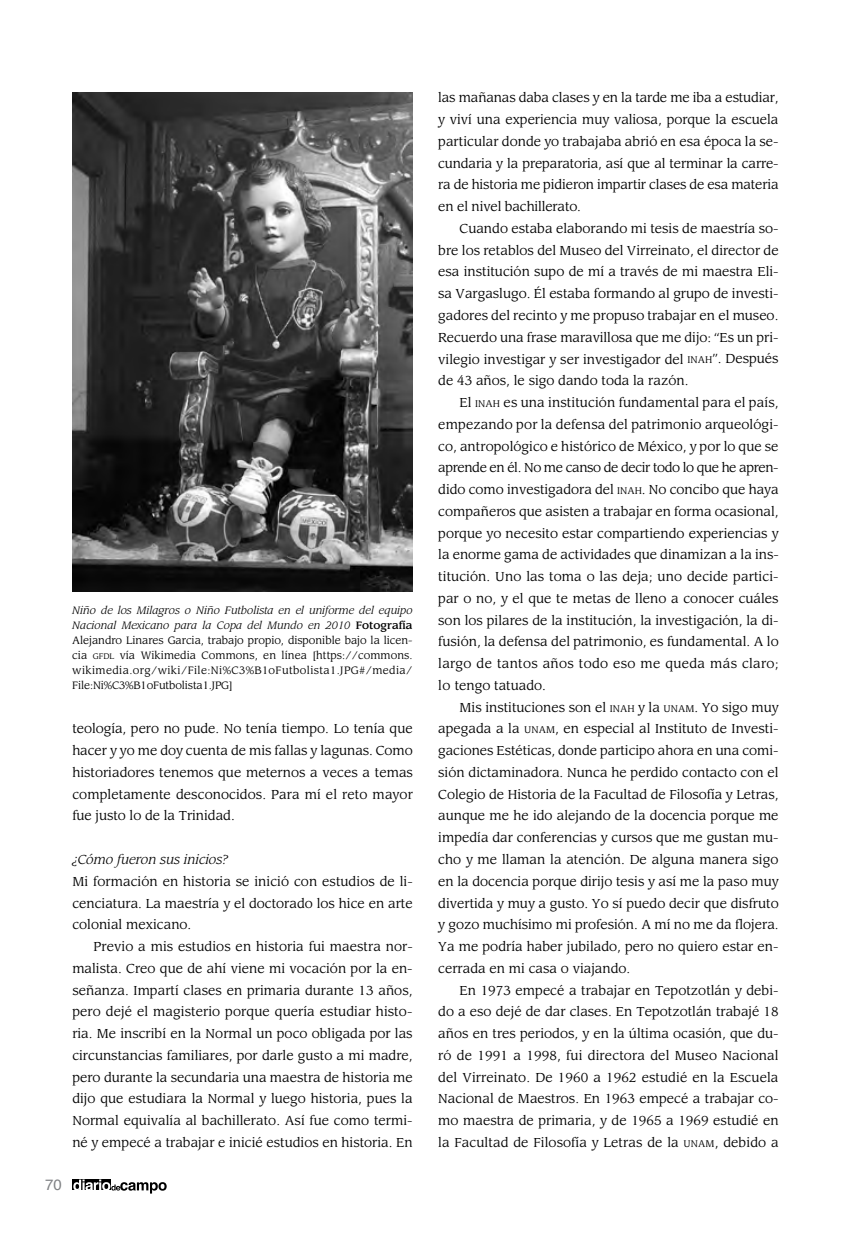
<style>
.page{position:relative;width:851px;height:1255px;background:#fff}
.page>*{position:absolute;margin:0;border:0;box-sizing:border-box;transform-origin:0 0}
.t1{font:15px "Helvetica";color:#808285}
.t2{font:12.75px/21.8px "Leawood";color:#000;text-align:justify}
.t3{font:italic 12.75px "Leawood";color:#000}
.t4{font:10.5px/15px "Leawood";letter-spacing:.01em;color:#000;text-align:justify}
.s1{font-style:italic}
.s2{font-weight:500}
.s3{font-size:7.8px}
.s4{font-size:9.6px}
</style>
<div class="page">
<div style="left:72px;top:1179px;width:39px;height:11px;background:#000"></div>
<svg style="left:73px;top:1179px;width:94px;height:14px"></svg>
<img style="left:73px;top:92px;width:340px;height:500px">
<p class="t4" style="left:72px;top:603px;width:342px"><span class="s1">Niño de los Milagros o Niño Futbolista en el uniforme del equipo Nacional Mexicano para la Copa del Mundo en 2010</span> <span class="s2">Fotografía </span>Alejandro Linares Garcia, trabajo propio, disponible bajo la licen&shy;cia <span class="s3">GFDL</span> vía Wikimedia Commons, en línea [https://commons. wikimedia.org/wiki/File:Ni%C3%B1oFutbolista1.JPG#/media/ File:Ni%C3%B1oFutbolista1.JPG]</p>
<p class="t2" style="left:72px;top:718px;width:342px">teología, pero no pude. No tenía tiempo. Lo tenía que hacer y yo me doy cuenta de mis fallas y lagunas. Como historiadores tenemos que meternos a veces a temas completamente desconocidos. Para mí el reto mayor fue justo lo de la Trinidad.</p>
<p class="t3" style="left:72px;top:851px;width:157px">¿Cómo fueron sus inicios?</p>
<p class="t2" style="left:72px;top:870px;width:342px">Mi formación en historia se inició con estudios de li&shy;cenciatura. La maestría y el doctorado los hice en arte colonial mexicano.</p>
<p class="t2" style="left:72px;top:935px;width:342px;text-indent:21px">Previo a mis estudios en historia fui maestra nor&shy;malista. Creo que de ahí viene mi vocación por la en&shy;señanza. Impartí clases en primaria durante 13 años, pero dejé el magisterio porque quería estudiar histo&shy;ria. Me inscribí en la Normal un poco obligada por las circunstancias familiares, por darle gusto a mi madre, pero durante la secundaria una maestra de historia me dijo que estudiara la Normal y luego historia, pues la Normal equivalía al bachillerato. Así fue como termi&shy;né y empecé a trabajar e inicié estudios en historia. En</p>
<p class="t1" style="left:45px;top:1173px;width:18px">70</p>
<p class="t2" style="left:438px;top:87px;width:342px">las mañanas daba clases y en la tarde me iba a estudiar, y viví una experiencia muy valiosa, porque la escuela particular donde yo trabajaba abrió en esa época la se&shy;cundaria y la preparatoria, así que al terminar la carre&shy;ra de historia me pidieron impartir clases de esa materia en el nivel bachillerato.</p>
<p class="t2" style="left:438px;top:218px;width:342px;text-indent:21px">Cuando estaba elaborando mi tesis de maestría so&shy;bre los retablos del Museo del Virreinato, el director de esa institución supo de mí a través de mi maestra Eli&shy;sa Vargaslugo. Él estaba formando al grupo de investi&shy;gadores del recinto y me propuso trabajar en el museo.<br>Recuerdo una frase maravillosa que me dijo: “Es un pri&shy;vilegio investigar y ser investigador del <span class="s4">INAH</span>”. Después de 43 años, le sigo dando toda la razón.</p>
<p class="t2" style="left:438px;top:392px;width:342px;text-indent:21px">El <span class="s4">INAH</span> es una institución fundamental para el país, empezando por la defensa del patrimonio arqueológi&shy;co, antropológico e histórico de México, y por lo que se aprende en él. No me canso de decir todo lo que he apren&shy;dido como investigadora del <span class="s4">INAH</span>. No concibo que haya compañeros que asisten a trabajar en forma ocasional, porque yo necesito estar compartiendo experiencias y la enorme gama de actividades que dinamizan a la ins&shy;titución. Uno las toma o las deja; uno decide partici&shy;par o no, y el que te metas de lleno a conocer cuáles son los pilares de la institución, la investigación, la di&shy;fusión, la defensa del patrimonio, es fundamental. A lo largo de tantos años todo eso me queda más claro; lo tengo tatuado.</p>
<p class="t2" style="left:438px;top:696px;width:342px;text-indent:21px">Mis instituciones son el <span class="s4">INAH</span> y la <span class="s4">UNAM</span>. Yo sigo muy apegada a la <span class="s4">UNAM</span>, en especial al Instituto de Investi&shy;gaciones Estéticas, donde participo ahora en una comi&shy;sión dictaminadora. Nunca he perdido contacto con el Colegio de Historia de la Facultad de Filosofía y Letras, aunque me he ido alejando de la docencia porque me impedía dar conferencias y cursos que me gustan mu&shy;cho y me llaman la atención. De alguna manera sigo en la docencia porque dirijo tesis y así me la paso muy divertida y muy a gusto. Yo sí puedo decir que disfruto y gozo muchísimo mi profesión. A mí no me da flojera.<br>Ya me podría haber jubilado, pero no quiero estar en&shy;cerrada en mi casa o viajando.</p>
<p class="t2" style="left:438px;top:979px;width:342px;text-indent:21px">En 1973 empecé a trabajar en Tepotzotlán y debi&shy;do a eso dejé de dar clases. En Tepotzotlán trabajé 18 años en tres periodos, y en la última ocasión, que du&shy;ró de 1991 a 1998, fui directora del Museo Nacional del Virreinato. De 1960 a 1962 estudié en la Escuela Nacional de Maestros. En 1963 empecé a trabajar co&shy;mo maestra de primaria, y de 1965 a 1969 estudié en la Facultad de Filosofía y Letras de la <span class="s4">UNAM</span>, debido a</p>
</div>
